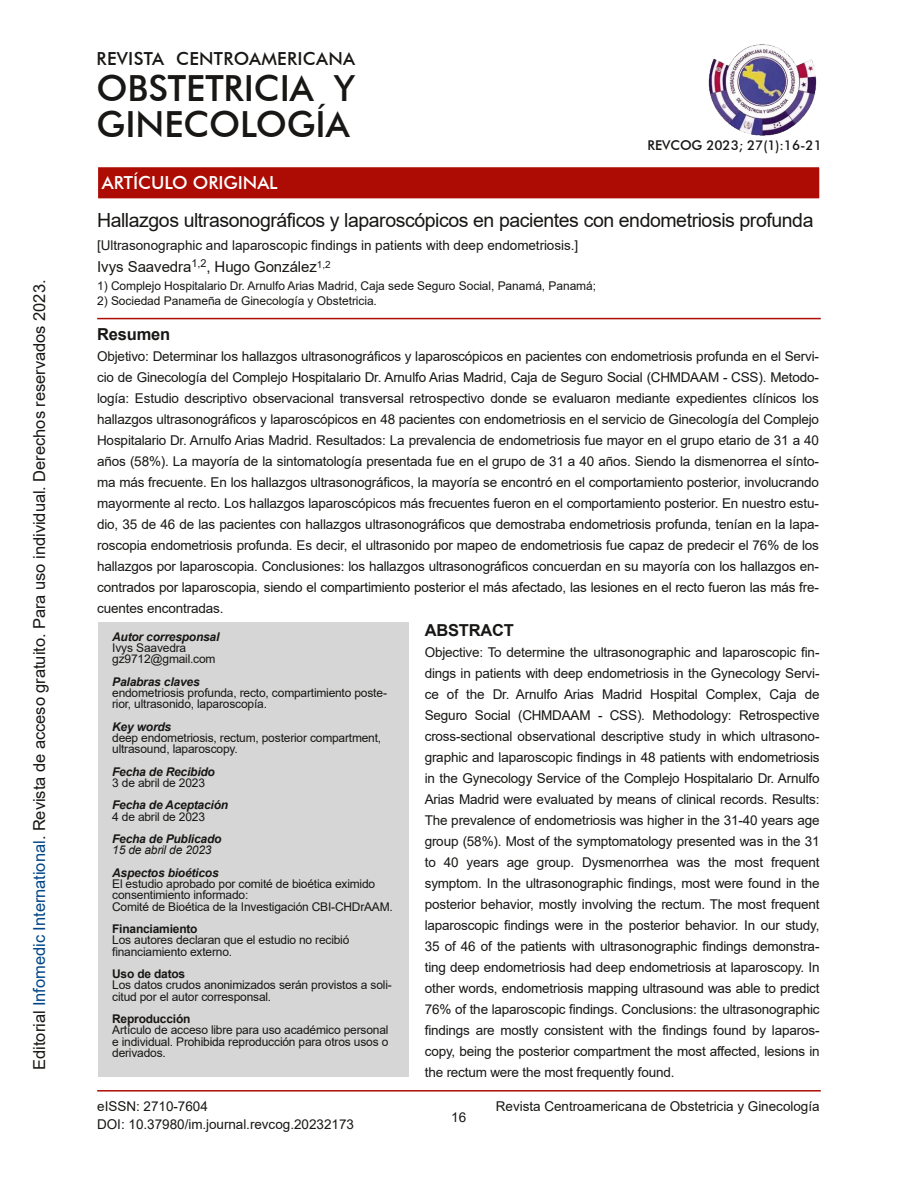
<style>
.page{position:relative;width:918px;height:1188px;background:#fff}
.page>*{position:absolute;margin:0;border:0;box-sizing:border-box;transform-origin:0 0}
.t1{font:500 36px/36px "Futura BT";color:#181715}
.t2{font:19.5px "Arial";letter-spacing:-.02em;color:#181715}
.t3{font:500 18px "Futura BT";letter-spacing:.015em;color:#181715}
.t4{font:500 18px "Futura BT";color:#fff}
.t5{font:16.5px "Arial";color:#181715}
.t6{font:700 16.5px "Arial";letter-spacing:-.015em;color:#181715}
.t7{font:15px "Arial";letter-spacing:-.005em;color:#181715}
.t8{font:13.5px/21px "Arial";letter-spacing:-.01em;color:#181715;text-align:justify}
.t9{font:500 13.5px "Futura BT";letter-spacing:-.005em;color:#181715}
.t10{font:12px/11.2px "Arial";letter-spacing:-.015em;color:#181715}
.t11{font:italic 700 12px "Arial";letter-spacing:-.015em;color:#181715}
.t12{font:700 12px "Arial";letter-spacing:-.02em;color:#181715}
.t13{font:italic 12px "Arial";letter-spacing:-.015em;color:#181715}
.s1{color:#004586}
</style>
<div class="page">
<hr style="left:97px;top:1090px;width:724px;height:2px;background:#ac0c04">
<div style="left:97px;top:166px;width:723px;height:33px;background:#ac0c04"></div>
<div style="left:97px;top:166px;width:724px;height:34px;border:2px solid #fff"></div>
<img style="left:708px;top:44px;width:109px;height:92px">
<hr style="left:97px;top:318px;width:724px;height:1px;background:#ac0c04">
<div style="left:98px;top:622px;width:311px;height:455px;background:#d6d6d6"></div>
<p class="t5" style="left:30px;top:1070px;width:792px;rotate:-90deg">Editorial <span class="s1">Infomedic International</span>. Revista de acceso gratuito. Para uso individual. Derechos reservados 2023.</p>
<h3 class="t3" style="left:97px;top:47px;width:260px">REVISTA CENTROAMERICANA</h3>
<h1 class="t1" style="left:97px;top:70px;width:260px">OBSTETRICIA Y<br>GINECOLOGÍA</h1>
<h3 class="t4" style="left:102px;top:172px;width:177px">ARTÍCULO ORIGINAL</h3>
<p class="t9" style="left:648px;top:137px;width:176px">REVCOG 2023; 27(1):16-21</p>
<h2 class="t2" style="left:97px;top:210px;width:718px">Hallazgos ultrasonográficos y laparoscópicos en pacientes con endometriosis profunda</h2>
<p class="t8" style="left:97px;top:235px;width:483px">[Ultrasonographic and laparoscopic findings in patients with deep endometriosis.]</p>
<p class="t7" style="left:97px;top:259px;width:235px">Ivys Saavedra<sup>1,2</sup>, Hugo González<sup>1,2</sup></p>
<p class="t10" style="left:97px;top:280px;width:500px">1) Complejo Hospitalario Dr. Arnulfo Arias Madrid, Caja sede Seguro Social, Panamá, Panamá;</p>
<p class="t10" style="left:97px;top:295px;width:281px">2) Sociedad Panameña de Ginecología y Obstetricia.</p>
<p class="t6" style="left:97px;top:325px;width:74px">Resumen</p>
<p class="t8" style="left:97px;top:346px;width:723px">Objetivo: Determinar los hallazgos ultrasonográficos y laparoscópicos en pacientes con endometriosis profunda en el Servi&shy;cio de Ginecología del Complejo Hospitalario Dr. Arnulfo Arias Madrid, Caja de Seguro Social (CHMDAAM - CSS). Metodo&shy;logía: Estudio descriptivo observacional transversal retrospectivo donde se evaluaron mediante expedientes clínicos los hallazgos ultrasonográficos y laparoscópicos en 48 pacientes con endometriosis en el servicio de Ginecología del Complejo Hospitalario Dr. Arnulfo Arias Madrid. Resultados: La prevalencia de endometriosis fue mayor en el grupo etario de 31 a 40 años (58%). La mayoría de la sintomatología presentada fue en el grupo de 31 a 40 años. Siendo la dismenorrea el sínto&shy;ma más frecuente. En los hallazgos ultrasonográficos, la mayoría se encontró en el comportamiento posterior, involucrando mayormente al recto. Los hallazgos laparoscópicos más frecuentes fueron en el comportamiento posterior. En nuestro estu&shy;dio, 35 de 46 de las pacientes con hallazgos ultrasonográficos que demostraba endometriosis profunda, tenían en la lapa&shy;roscopia endometriosis profunda. Es decir, el ultrasonido por mapeo de endometriosis fue capaz de predecir el 76% de los hallazgos por laparoscopia. Conclusiones: los hallazgos ultrasonográficos concuerdan en su mayoría con los hallazgos en&shy;contrados por laparoscopia, siendo el compartimiento posterior el más afectado, las lesiones en el recto fueron las más fre&shy;cuentes encontradas.</p>
<p class="t6" style="left:425px;top:621px;width:91px">ABSTRACT</p>
<p class="t8" style="left:425px;top:642px;width:396px">Objective: To determine the ultrasonographic and laparoscopic fin&shy;dings in patients with deep endometriosis in the Gynecology Servi&shy;ce of the Dr. Arnulfo Arias Madrid Hospital Complex, Caja de Seguro Social (CHMDAAM - CSS). Methodology: Retrospective cross-sectional observational descriptive study in which ultrasono&shy;graphic and laparoscopic findings in 48 patients with endometriosis in the Gynecology Service of the Complejo Hospitalario Dr. Arnulfo Arias Madrid were evaluated by means of clinical records. Results:<br>The prevalence of endometriosis was higher in the 31-40 years age group (58%). Most of the symptomatology presented was in the 31 to 40 years age group. Dysmenorrhea was the most frequent symptom. In the ultrasonographic findings, most were found in the posterior behavior, mostly involving the rectum. The most frequent laparoscopic findings were in the posterior behavior. In our study, 35 of 46 of the patients with ultrasonographic findings demonstra&shy;ting deep endometriosis had deep endometriosis at laparoscopy. In other words, endometriosis mapping ultrasound was able to predict 76% of the laparoscopic findings. Conclusions: the ultrasonographic findings are mostly consistent with the findings found by laparos&shy;copy, being the posterior compartment the most affected, lesions in the rectum were the most frequently found.</p>
<p class="t11" style="left:112px;top:630px;width:109px">Autor corresponsal</p>
<p class="t10" style="left:112px;top:642px;width:105px">Ivys Saavedra gz9712@gmail.com</p>
<p class="t11" style="left:112px;top:675px;width:89px">Palabras claves</p>
<p class="t10" style="left:112px;top:687px;width:276px">endometriosis profunda, recto, compartimiento poste&shy;rior, ultrasonido, laparoscopía.</p>
<p class="t11" style="left:112px;top:720px;width:61px">Key words</p>
<p class="t10" style="left:112px;top:732px;width:271px">deep endometriosis, rectum, posterior compartment, ultrasound, laparoscopy.</p>
<p class="t11" style="left:112px;top:765px;width:104px">Fecha de Recibido</p>
<p class="t10" style="left:112px;top:777px;width:94px">3 de abril de 2023</p>
<p class="t11" style="left:112px;top:798px;width:117px">Fecha de Aceptación</p>
<p class="t10" style="left:112px;top:811px;width:94px">4 de abril de 2023</p>
<p class="t11" style="left:112px;top:832px;width:111px">Fecha de Publicado</p>
<p class="t13" style="left:112px;top:843px;width:101px">15 de abril de 2023</p>
<p class="t11" style="left:112px;top:866px;width:108px">Aspectos bioéticos</p>
<p class="t10" style="left:112px;top:878px;width:282px">El estudio aprobado por comité de bioética eximido consentimiento informado:<br>Comité de Bioética de la Investigación CBI-CHDrAAM.</p>
<p class="t12" style="left:112px;top:922px;width:87px">Financiamiento</p>
<p class="t10" style="left:112px;top:935px;width:239px">Los autores declaran que el estudio no recibió financiamiento externo.</p>
<p class="t12" style="left:112px;top:967px;width:75px">Uso de datos</p>
<p class="t10" style="left:112px;top:980px;width:281px">Los datos crudos anonimizados serán provistos a soli&shy;citud por el autor corresponsal.</p>
<p class="t12" style="left:112px;top:1012px;width:80px">Reproducción</p>
<p class="t10" style="left:112px;top:1025px;width:278px;text-align:justify">Artículo de acceso libre para uso académico personal e individual. Prohibida reproducción para otros usos o derivados.</p>
<p class="t8" style="left:97px;top:1096px;width:112px">eISSN: 2710-7604</p>
<p class="t8" style="left:496px;top:1096px;width:325px">Revista Centroamericana de Obstetricia y Ginecología</p>
<p class="t8" style="left:451px;top:1107px;width:17px">16</p>
<p class="t8" style="left:97px;top:1114px;width:258px">DOI: 10.37980/im.journal.revcog.20232173</p>
</div>
